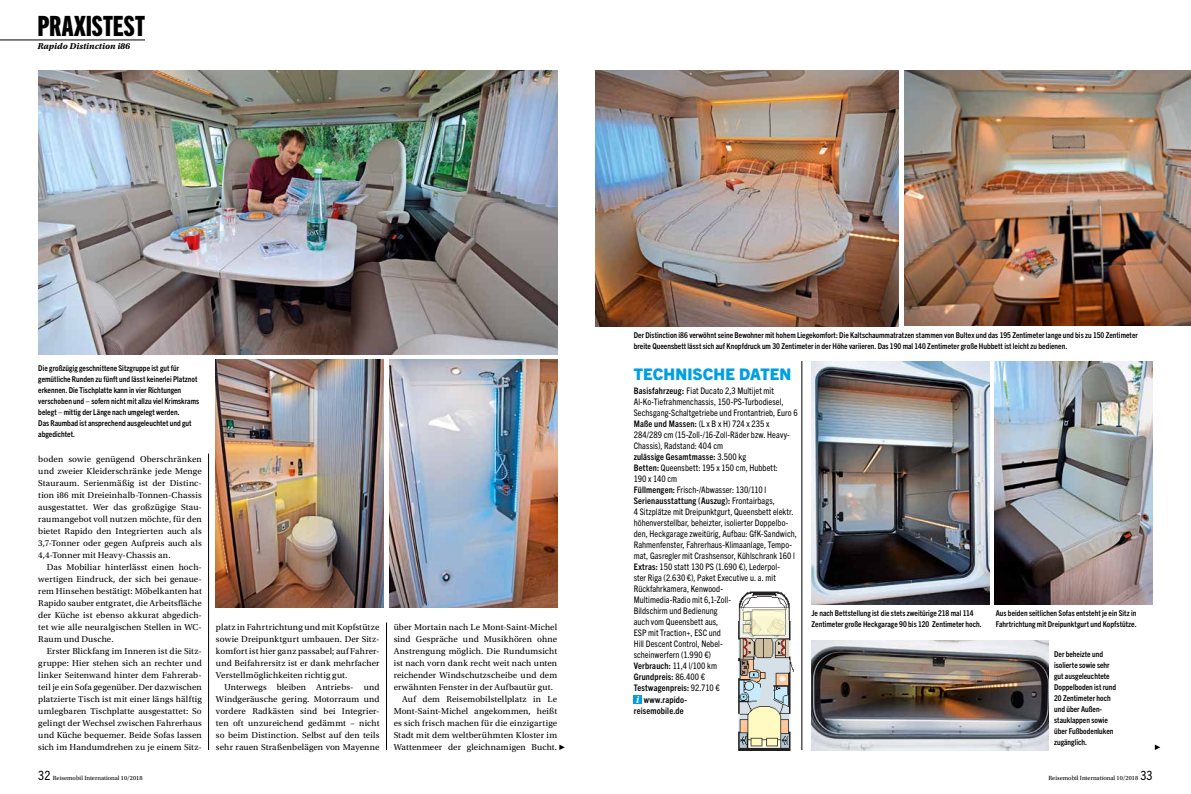
<style>
.page{position:relative;width:1191px;height:794px;background:#fff}
.page>*{position:absolute;margin:0;border:0;box-sizing:border-box;transform-origin:0 0}
.t1{font:28px "Trade Gothic Next LT Pro Hv Cm";letter-spacing:.005em;color:#000}
.t2{font:800 16px "Trade Gothic Next LT Pro";letter-spacing:.005em;color:#009fe3}
.t3{font:9px/12px "Utopia Std";letter-spacing:.01em;color:#000;text-align:justify}
.t4{font:condensed 9px/11px "Trade Gothic Next LT Pro";letter-spacing:.005em;color:#000}
.t5{font:700 condensed 9px/11px "Trade Gothic Next LT Pro";letter-spacing:.02em;color:#000}
.t6{font:9px "Utopia Std Bold Capt It";color:#000}
.t7{font:700 condensed 8px/11px "Trade Gothic Next LT Pro";color:#000}
.t8{font:6.3px "Utopia Std";color:#000}
.s1{font-weight:700}
.s2{font-family:"Trade Gothic Next LT Pro";font-stretch:condensed;font-size:12.8px}
</style>
<div class="page">
<hr style="left:0;top:40px;width:145px;height:1px;background:#000">
<svg style="left:1154px;top:744px;width:6px;height:6px"></svg>
<svg style="left:559px;top:744px;width:6px;height:6px"></svg>
<hr style="left:208px;top:453px;width:1px;height:297px;background:#000">
<hr style="left:386px;top:622px;width:1px;height:128px;background:#000">
<img style="left:390px;top:359px;width:167px;height:248px">
<img style="left:216px;top:359px;width:167px;height:248px">
<img style="left:39px;top:71px;width:518px;height:283px">
<img style="left:904px;top:70px;width:287px;height:256px">
<img style="left:738px;top:591px;width:56px;height:159px">
<div style="left:634px;top:695px;width:8px;height:8px;background:#009fe3"></div>
<svg style="left:636px;top:696px;width:3px;height:7px"></svg>
<hr style="left:801px;top:361px;width:1px;height:389px;background:#000">
<img style="left:811px;top:640px;width:237px;height:110px">
<img style="left:595px;top:71px;width:304px;height:255px">
<img style="left:811px;top:361px;width:178px;height:243px">
<img style="left:994px;top:361px;width:158px;height:243px">
<h1 class="t1" style="left:37px;top:7px;width:109px">PRAXISTEST</h1>
<p class="t6" style="left:37px;top:41px;width:94px">Rapido Distinction i86</p>
<p class="t7" style="left:38px;top:362px;width:162px">Die großzügig geschnittene Sitzgruppe ist gut für gemütliche Runden zu fünft und lässt keinerlei Platznot erkennen. Die Tischplatte kann in vier Richtungen verschoben und – sofern nicht mit allzu viel Krimskrams belegt – mittig der Länge nach umgelegt werden.<br>Das Raumbad ist ansprechend ausgeleuchtet und gut abgedichtet.</p>
<p class="t3" style="left:38px;top:453px;width:165px">boden sowie genügend Oberschränken und zweier Kleiderschränke jede Menge Stauraum. Serienmäßig ist der Distinc&shy;tion i86 mit Dreieinhalb-Tonnen-Chassis ausgestattet. Wer das großzügige Stau&shy;raumangebot voll nutzen möchte, für den bietet Rapido den Integrierten auch als 3,7-Tonner oder gegen Aufpreis auch als 4,4-Tonner mit Heavy-Chassis an.</p>
<p class="t3" style="left:38px;top:561px;width:165px;text-indent:9px">Das Mobiliar hinterlässt einen hoch&shy;wertigen Eindruck, der sich bei genaue&shy;rem Hinsehen bestätigt: Möbelkanten hat Rapido sauber entgratet, die Arbeitsfläche der Küche ist ebenso akkurat abgedich&shy;tet wie alle neuralgischen Stellen in WC-Raum und Dusche.</p>
<p class="t3" style="left:38px;top:645px;width:165px;text-indent:9px">Erster Blickfang im Inneren ist die Sitz&shy;gruppe: Hier stehen sich an rechter und linker Seitenwand hinter dem Fahrerab&shy;teil je ein Sofa gegenüber. Der dazwischen platzierte Tisch ist mit einer längs hälftig umlegbaren Tischplatte ausgestattet: So gelingt der Wechsel zwischen Fahrerhaus und Küche bequemer. Beide Sofas lassen sich im Handumdrehen zu je einem Sitz-</p>
<p class="t3" style="left:216px;top:621px;width:165px">platz in Fahrtrichtung und mit Kopfstütze sowie Dreipunktgurt umbauen. Der Sitz&shy;komfort ist hier ganz passabel; auf Fahrer&shy;und Beifahrersitz ist er dank mehrfacher Verstellmöglichkeiten richtig gut.</p>
<p class="t3" style="left:216px;top:681px;width:165px;text-indent:9px">Unterwegs bleiben Antriebs- und Windgeräusche gering. Motorraum und vordere Radkästen sind bei Integrier&shy;ten oft unzureichend gedämmt – nicht so beim Distinction. Selbst auf den teils sehr rauen Straßenbelägen von Mayenne</p>
<p class="t3" style="left:394px;top:621px;width:165px">über Mortain nach Le Mont-Saint-Michel</p>
<p class="t3" style="left:394px;top:633px;width:165px">sind Gespräche und Musikhören ohne</p>
<p class="t3" style="left:394px;top:645px;width:165px">Anstrengung möglich. Die Rundumsicht</p>
<p class="t3" style="left:394px;top:657px;width:165px">ist nach vorn dank recht weit nach unten</p>
<p class="t3" style="left:394px;top:669px;width:165px">reichender Windschutzscheibe und dem</p>
<p class="t3" style="left:394px;top:681px;width:161px">erwähnten Fenster in der Aufbautür gut.</p>
<p class="t3" style="left:402px;top:693px;width:156px">Auf dem Reisemobilstellplatz in Le</p>
<p class="t3" style="left:394px;top:705px;width:165px">Mont-Saint-Michel angekommen, heißt</p>
<p class="t3" style="left:394px;top:717px;width:165px">es sich frisch machen für die einzigartige</p>
<p class="t3" style="left:394px;top:729px;width:165px">Stadt mit dem weltberühmten Kloster im</p>
<p class="t3" style="left:394px;top:741px;width:165px">Wattenmeer der gleichnamigen Bucht.</p>
<p class="t7" style="left:634px;top:329px;width:505px">Der Distinction i86 verwöhnt seine Bewohner mit hohem Liegekomfort: Die Kaltschaummatratzen stammen von Bultex und das 195 Zentimeter lange und bis zu 150 Zentimeter breite Queensbett lässt sich auf Knopfdruck um 30 Zentimeter in der Höhe variieren. Das 190 mal 140 Zentimeter große Hubbett ist leicht zu bedienen.</p>
<h2 class="t2" style="left:634px;top:362px;width:159px">TECHNISCHE DATEN</h2>
<p class="t4" style="left:634px;top:385px;width:165px"><span class="s1">Basisfahrzeug:</span> Fiat Ducato 2,3 Multijet mit Al-Ko-Tiefrahmenchassis, 150-PS-Turbodiesel, Sechsgang-Schaltgetriebe und Frontantrieb, Euro 6<br><span class="s1">Maße und Massen:</span> (L x B x H) 724 x 235 x 284/289 cm (15-Zoll-/16-Zoll-Räder bzw. Heavy-Chassis), Radstand: 404 cm<br><span class="s1">zulässige Gesamtmasse:</span> 3.500 kg<br><span class="s1">Betten:</span> Queensbett: 195 x 150 cm, Hubbett:<br>190 x 140 cm<br><span class="s1">Füllmengen:</span> Frisch-/Abwasser: 130/110 l <span class="s1">Serienausstattung (Auszug):</span> Frontairbags,<br>4 Sitzplätze mit Dreipunktgurt, Queensbett elektr. höhenverstellbar, beheizter, isolierter Doppelbo&shy;den, Heckgarage zweitürig, Aufbau: GfK-Sandwich, Rahmenfenster, Fahrerhaus-Klimaanlage, Tempo&shy;mat, Gasregler mit Crashsensor, Kühlschrank 160 l <span class="s1">Extras:</span> 150 statt 130 PS (1.690 €), Lederpol-<br>ster Riga (2.630 €), Paket Executive u. a. mit Rückfahrkamera, Kenwood-<br>Multimedia-Radio mit 6,1-Zoll-<br>Bildschirm und Bedienung<br>auch vom Queensbett aus,<br>ESP mit Traction+, ESC und<br>Hill Descent Control, Nebel-<br>scheinwerfern (1.990 €)<br><span class="s1">Verbrauch:</span> 11,4 l/100 km<br><span class="s1">Grundpreis:</span> 86.400 €<br><span class="s1">Testwagenpreis:</span> 92.710 €</p>
<p class="t5" style="left:634px;top:694px;width:55px;text-indent:10px">www.rapido&shy;reisemobile.de</p>
<p class="t7" style="left:811px;top:607px;width:172px">Je nach Bettstellung ist die stets zweitürige 218 mal 114<br>Zentimeter große Heckgarage 90 bis 120 Zentimeter hoch.</p>
<p class="t7" style="left:995px;top:607px;width:142px">Aus beiden seitlichen Sofas entsteht je ein Sitz in<br>Fahrtrichtung mit Dreipunktgurt und Kopfstütze.</p>
<p class="t7" style="left:1054px;top:648px;width:64px">Der beheizte und isolierte sowie sehr gut ausgeleuchtete<br>Doppelboden ist rund<br>20 Zentimeter hoch und über Außen&shy;stauklappen sowie über Fußbodenluken zugänglich.</p>
<p class="t8" style="left:38px;top:774px;width:106px"><span class="s2">32</span> Reisemobil International 10/2018</p>
<p class="t8" style="left:1048px;top:774px;width:106px">Reisemobil International 10/2018 <span class="s2">33</span></p>
</div>
